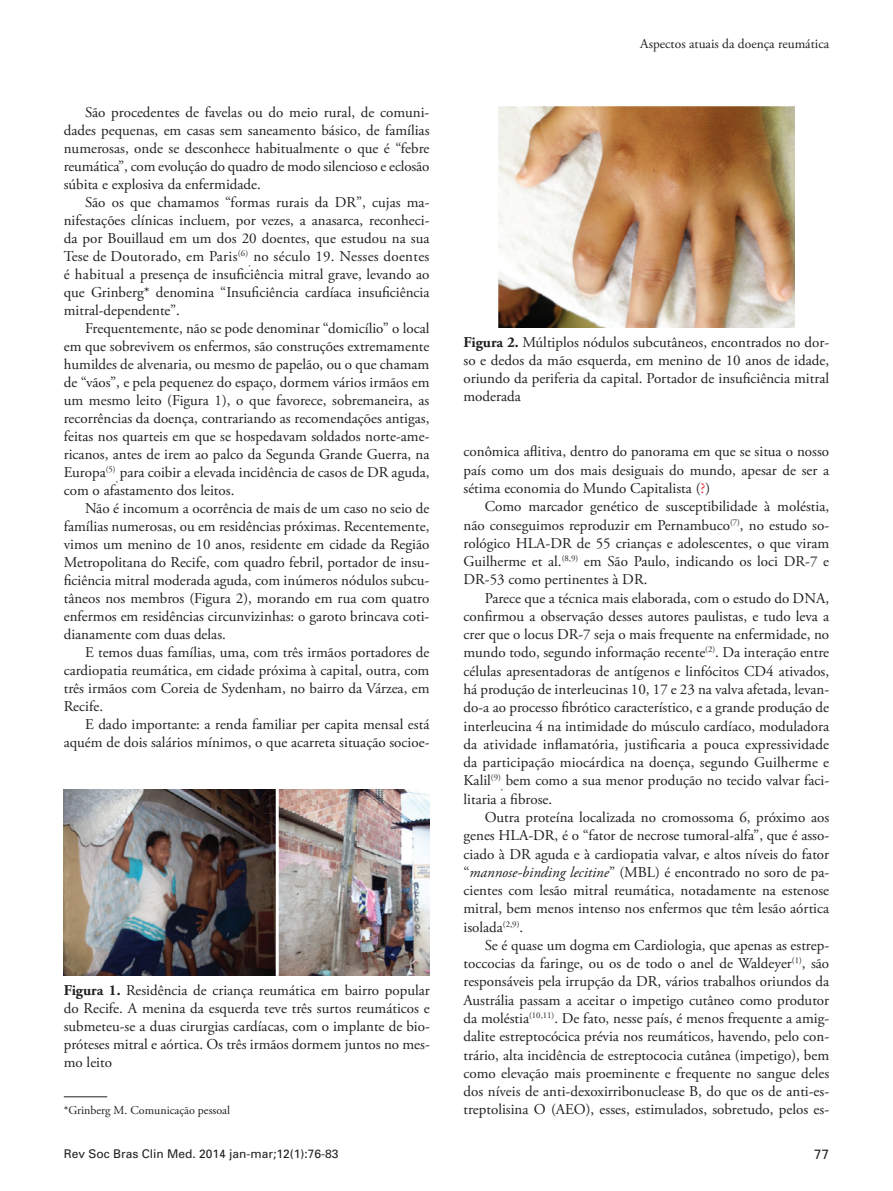
<style>
.page{position:relative;width:893px;height:1191px;background:#fff}
.page>*{position:absolute;margin:0;border:0;box-sizing:border-box;transform-origin:0 0}
.t1{font:15px/18px "Adobe Garamond Pro";color:#231f20;text-align:justify}
.t2{font:13.5px "Adobe Garamond Pro";color:#231f20}
.t3{font:13.5px "Univers";color:#231f20}
.t4{font:12px "Univers";color:#231f20}
.t5{font:12px "Adobe Garamond Pro";color:#231f20}
.s1{font-weight:700}
.s2{color:#ee1d23}
.s3{font-style:italic}
</style>
<div class="page">
<hr style="left:64px;top:1096px;width:43px;height:1px;background:#231f20">
<img style="left:64px;top:789px;width:365px;height:186px">
<hr style="left:276px;top:786px;width:3px;height:190px;background:#fff">
<img style="left:498px;top:106px;width:296px;height:221px">
<p class="t1" style="left:64px;top:104px;width:367px;text-indent:21px">São procedentes de favelas ou do meio rural, de comuni&shy;dades pequenas, em casas sem saneamento básico, de famílias numerosas, onde se desconhece habitualmente o que é “febre reumática”, com evolução do quadro de modo silencioso e eclosão súbita e explosiva da enfermidade.</p>
<p class="t1" style="left:64px;top:194px;width:367px;text-indent:21px">São os que chamamos “formas rurais da DR”, cujas ma&shy;nifestações clínicas incluem, por vezes, a anasarca, reconheci&shy;da por Bouillaud em um dos 20 doentes, que estudou na sua Tese de Doutorado, em Paris<sup>(6)</sup><sub>,</sub> no século 19. Nesses doentes é habitual a presença de insuficiência mitral grave, levando ao que Grinberg* denomina “Insuficiência cardíaca insuficiência mitral-dependente”.</p>
<p class="t1" style="left:64px;top:320px;width:367px;text-indent:21px">Frequentemente, não se pode denominar “domicílio” o local em que sobrevivem os enfermos, são construções extremamente humildes de alvenaria, ou mesmo de papelão, ou o que chamam de “vãos”, e pela pequenez do espaço, dormem vários irmãos em um mesmo leito (Figura 1), o que favorece, sobremaneira, as recorrências da doença, contrariando as recomendações antigas, feitas nos quarteis em que se hospedavam soldados norte-ame&shy;ricanos, antes de irem ao palco da Segunda Grande Guerra, na Europa<sup>(5)</sup><sub>,</sub> para coibir a elevada incidência de casos de DR aguda, com o afastamento dos leitos.</p>
<p class="t1" style="left:64px;top:500px;width:367px;text-indent:21px">Não é incomum a ocorrência de mais de um caso no seio de famílias numerosas, ou em residências próximas. Recentemente, vimos um menino de 10 anos, residente em cidade da Região Metropolitana do Recife, com quadro febril, portador de insu&shy;ficiência mitral moderada aguda, com inúmeros nódulos subcu&shy;tâneos nos membros (Figura 2), morando em rua com quatro enfermos em residências circunvizinhas: o garoto brincava coti&shy;dianamente com duas delas.</p>
<p class="t1" style="left:64px;top:644px;width:367px;text-indent:21px">E temos duas famílias, uma, com três irmãos portadores de cardiopatia reumática, em cidade próxima à capital, outra, com três irmãos com Coreia de Sydenham, no bairro da Várzea, em Recife.</p>
<p class="t1" style="left:64px;top:716px;width:367px;text-align:right">E dado importante: a renda familiar per capita mensal está aquém de dois salários mínimos, o que acarreta situação socioe-</p>
<p class="t1" style="left:64px;top:982px;width:368px"><span class="s1">Figura 1.</span> Residência de criança reumática em bairro popular do Recife. A menina da esquerda teve três surtos reumáticos e submeteu-se a duas cirurgias cardíacas, com o implante de bio&shy;próteses mitral e aórtica. Os três irmãos dormem juntos no mes&shy;mo leito</p>
<p class="t2" style="left:640px;top:36px;width:190px">Aspectos atuais da doença reumática</p>
<p class="t1" style="left:463px;top:334px;width:367px"><span class="s1">Figura 2.</span> Múltiplos nódulos subcutâneos, encontrados no dor&shy;so e dedos da mão esquerda, em menino de 10 anos de idade, oriundo da periferia da capital. Portador de insuficiência mitral moderada</p>
<p class="t1" style="left:463px;top:443px;width:367px">conômica aflitiva, dentro do panorama em que se situa o nosso país como um dos mais desiguais do mundo, apesar de ser a sétima economia do Mundo Capitalista (<span class="s2">?</span>)</p>
<p class="t1" style="left:463px;top:498px;width:367px;text-indent:21px">Como marcador genético de susceptibilidade à moléstia, não conseguimos reproduzir em Pernambuco<sup>(7)</sup>, no estudo so&shy;rológico HLA-DR de 55 crianças e adolescentes, o que viram Guilherme et al.<sup>(8,9)</sup> em São Paulo, indicando os loci DR-7 e DR-53 como pertinentes à DR.</p>
<p class="t1" style="left:463px;top:589px;width:367px;text-indent:21px">Parece que a técnica mais elaborada, com o estudo do DNA, confirmou a observação desses autores paulistas, e tudo leva a crer que o locus DR-7 seja o mais frequente na enfermidade, no mundo todo, segundo informação recente<sup>(2)</sup>. Da interação entre células apresentadoras de antígenos e linfócitos CD4 ativados, há produção de interleucinas 10, 17 e 23 na valva afetada, levan&shy;do-a ao processo fibrótico característico, e a grande produção de interleucina 4 na intimidade do músculo cardíaco, moduladora da atividade inflamatória, justificaria a pouca expressividade da participação miocárdica na doença, segundo Guilherme e Kalil<sup>(9)</sup><sub>,</sub> bem como a sua menor produção no tecido valvar faci&shy;litaria a fibrose.</p>
<p class="t1" style="left:463px;top:808px;width:367px;text-indent:21px">Outra proteína localizada no cromossoma 6, próximo aos genes HLA-DR, é o “fator de necrose tumoral-alfa”, que é asso&shy;ciado à DR aguda e à cardiopatia valvar, e altos níveis do fator “<span class="s3">mannose-binding lecitine</span>” (MBL) é encontrado no soro de pa&shy;cientes com lesão mitral reumática, notadamente na estenose mitral, bem menos intenso nos enfermos que têm lesão aórtica isolada<sup>(2,9)</sup>.</p>
<p class="t1" style="left:463px;top:936px;width:367px;text-indent:21px">Se é quase um dogma em Cardiologia, que apenas as estrep&shy;toccocias da faringe, ou os de todo o anel de Waldeyer<sup>(1)</sup>, são responsáveis pela irrupção da DR, vários trabalhos oriundos da Austrália passam a aceitar o impetigo cutâneo como produtor da moléstia<sup>(10,11)</sup>. De fato, nesse país, é menos frequente a amig&shy;dalite estreptocócica prévia nos reumáticos, havendo, pelo con&shy;trário, alta incidência de estreptococia cutânea (impetigo), bem como elevação mais proeminente e frequente no sangue deles dos níveis de anti-dexoxirribonuclease B, do que os de anti-es-</p>
<p class="t5" style="left:64px;top:1103px;width:168px">*Grinberg M. Comunicação pessoal</p>
<p class="t1" style="left:463px;top:1101px;width:367px">treptolisina O (AEO), esses, estimulados, sobretudo, pelos es-</p>
<p class="t4" style="left:64px;top:1146px;width:276px">Rev Soc Bras Clin Med. 2014 jan-mar;12(1):76-83</p>
<p class="t3" style="left:814px;top:1146px;width:17px">77</p>
</div>
